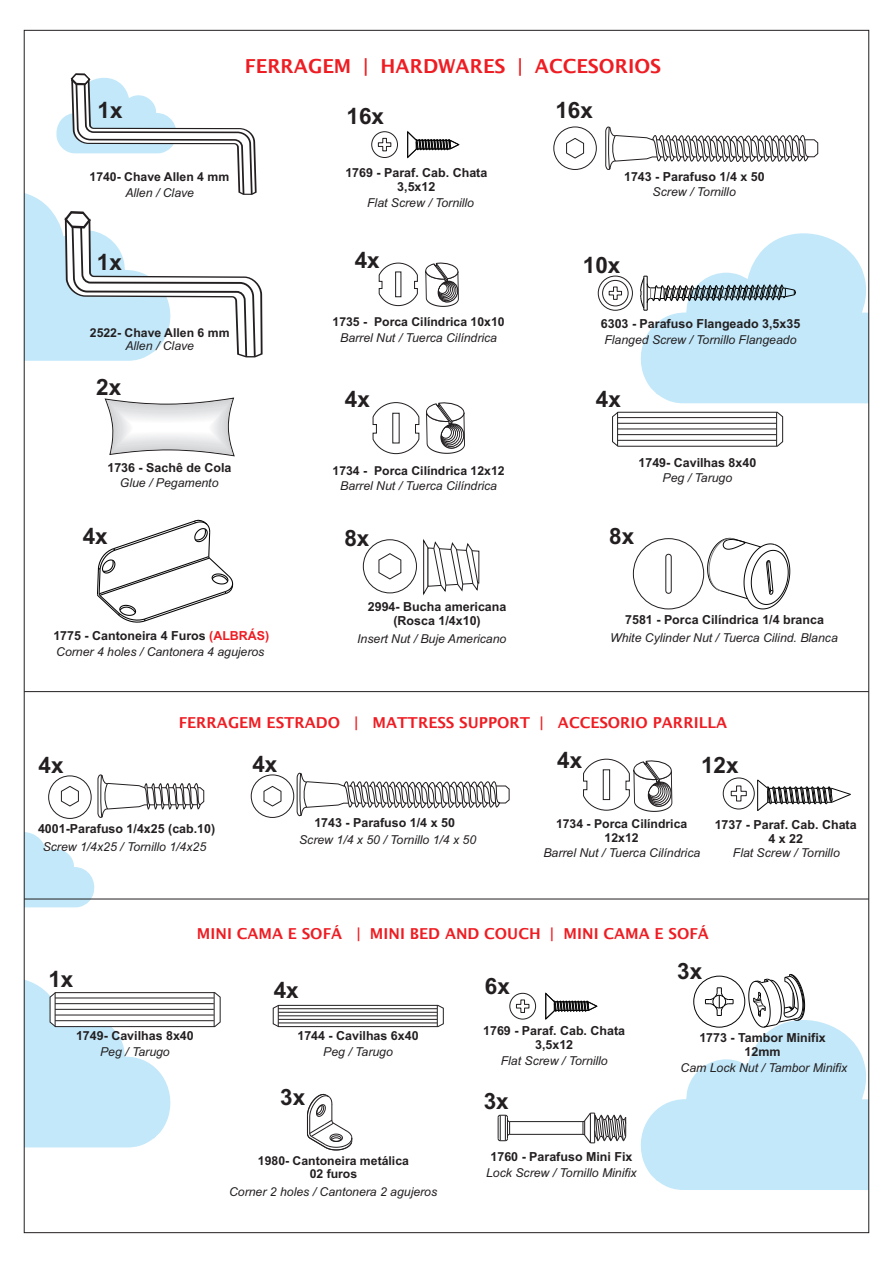
<style>
.page{position:relative;width:893px;height:1263px;background:#fff}
.page>*{position:absolute;margin:0;border:0;box-sizing:border-box;transform-origin:0 0}
.t1{font:700 22.5px "Arial";color:#231f20}
.t2{font:600 19.2px "Lucida Sans";color:#ee1d23}
.t3{font:600 15px "Lucida Sans";color:#ee1d23}
.t4{font:700 12.45px/14px "Arial";color:#231f20;text-align:center}
.t5{font:italic 12.3px "Arial";color:#231f20}
.t6{font:700 12.3px/13.6px "Arial";color:#231f20;text-align:center}
.s1{color:#ee1d23}
</style>
<div class="page">
<svg style="left:26px;top:832px;width:71px;height:76px"></svg>
<svg style="left:612px;top:412px;width:171px;height:34px"></svg>
<hr style="left:617px;top:412px;width:1px;height:34px;background:#231f20">
<hr style="left:618px;top:417px;width:158px;height:1px;background:#231f20">
<hr style="left:618px;top:423px;width:158px;height:1px;background:#231f20">
<hr style="left:618px;top:429px;width:158px;height:1px;background:#231f20">
<hr style="left:618px;top:434px;width:158px;height:1px;background:#231f20">
<hr style="left:618px;top:440px;width:158px;height:1px;background:#231f20">
<hr style="left:776px;top:412px;width:1px;height:34px;background:#231f20">
<svg style="left:105px;top:398px;width:130px;height:58px"></svg>
<svg style="left:97px;top:774px;width:108px;height:44px"></svg>
<div style="left:48px;top:775px;width:44px;height:44px;background:#fff;border:1px solid #231f20;border-radius:50%"></div>
<div style="left:553px;top:127px;width:44px;height:43px;background:#fff;border:1px solid #231f20;border-radius:50%"></div>
<svg style="left:566px;top:138px;width:19px;height:21px"></svg>
<svg style="left:707px;top:538px;width:84px;height:72px"></svg>
<div style="left:633px;top:538px;width:71px;height:71px;background:#fff;border:1px solid #231f20;border-radius:50%"></div>
<div style="left:666px;top:554px;width:5px;height:39px;border:1px solid #231f20;border-radius:3px"></div>
<div style="left:251px;top:774px;width:43px;height:44px;background:#fff;border:1px solid #231f20;border-radius:50%"></div>
<svg style="left:263px;top:786px;width:19px;height:21px"></svg>
<svg style="left:407px;top:131px;width:53px;height:27px"></svg>
<svg style="left:371px;top:131px;width:27px;height:27px"></svg>
<svg style="left:378px;top:138px;width:13px;height:13px"></svg>
<svg style="left:24px;top:971px;width:196px;height:177px"></svg>
<hr style="left:55px;top:992px;width:1px;height:34px;background:#231f20">
<hr style="left:55px;top:998px;width:159px;height:1px;background:#231f20">
<hr style="left:55px;top:1003px;width:159px;height:1px;background:#231f20">
<hr style="left:55px;top:1009px;width:159px;height:1px;background:#231f20">
<hr style="left:55px;top:1015px;width:159px;height:1px;background:#231f20">
<hr style="left:55px;top:1020px;width:159px;height:1px;background:#231f20">
<hr style="left:214px;top:992px;width:1px;height:34px;background:#231f20">
<svg style="left:273px;top:1005px;width:171px;height:22px"></svg>
<hr style="left:510px;top:1134px;width:73px;height:1px;background:#231f20">
<hr style="left:510px;top:1121px;width:73px;height:1px;background:#231f20">
<svg style="left:497px;top:1114px;width:13px;height:27px"></svg>
<svg style="left:509px;top:993px;width:27px;height:26px"></svg>
<svg style="left:516px;top:999px;width:14px;height:14px"></svg>
<hr style="left:24px;top:691px;width:845px;height:1px;background:#231f20">
<svg style="left:640px;top:227px;width:229px;height:177px"></svg>
<svg style="left:598px;top:276px;width:35px;height:35px"></svg>
<svg style="left:602px;top:280px;width:26px;height:26px"></svg>
<svg style="left:608px;top:286px;width:14px;height:14px"></svg>
<svg style="left:24px;top:63px;width:239px;height:306px"></svg>
<hr style="left:24px;top:899px;width:845px;height:1px;background:#231f20">
<svg style="left:307px;top:1094px;width:46px;height:56px"></svg>
<svg style="left:545px;top:758px;width:324px;height:476px"></svg>
<div style="left:603px;top:769px;width:7px;height:31px;border:1px solid #231f20"></div>
<svg style="left:97px;top:520px;width:137px;height:103px"></svg>
<svg style="left:605px;top:126px;width:214px;height:44px"></svg>
<svg style="left:296px;top:262px;width:214px;height:555px"></svg>
<svg style="left:60px;top:786px;width:19px;height:21px"></svg>
<h1 class="t1" style="left:98px;top:102px;width:27px">1x</h1>
<p class="t6" style="left:90px;top:171px;width:141px">1740- Chave Allen 4 mm</p>
<p class="t5" style="left:125px;top:188px;width:70px">Allen / Clave</p>
<h2 class="t2" style="left:245px;top:58px;width:418px">FERRAGEM | HARDWARES | ACCESORIOS</h2>
<h1 class="t1" style="left:346px;top:107px;width:39px">16x</h1>
<h1 class="t1" style="left:555px;top:102px;width:39px">16x</h1>
<p class="t4" style="left:345px;top:166px;width:143px">1769 - Paraf. Cab. Chata<br>3,5x12</p>
<p class="t5" style="left:367px;top:198px;width:108px">Flat Screw / Tornillo</p>
<p class="t4" style="left:624px;top:171px;width:142px">1743 - Parafuso 1/4 x 50</p>
<p class="t5" style="left:653px;top:187px;width:85px">Screw / Tornillo</p>
<h1 class="t1" style="left:97px;top:253px;width:27px">1x</h1>
<p class="t6" style="left:90px;top:327px;width:141px">2522- Chave Allen 6 mm</p>
<p class="t5" style="left:125px;top:341px;width:70px">Allen / Clave</p>
<h1 class="t1" style="left:96px;top:378px;width:27px">2x</h1>
<h1 class="t1" style="left:355px;top:252px;width:27px">4x</h1>
<h1 class="t1" style="left:583px;top:257px;width:39px">10x</h1>
<p class="t6" style="left:333px;top:315px;width:174px">1735 - Porca Cilíndrica 10x10</p>
<p class="t4" style="left:601px;top:318px;width:201px">6303 - Parafuso Flangeado 3,5x35</p>
<p class="t5" style="left:340px;top:333px;width:158px">Barrel Nut / Tuerca Cilíndrica</p>
<p class="t5" style="left:604px;top:335px;width:194px">Flanged Screw / Tornillo Flangeado</p>
<h1 class="t1" style="left:345px;top:390px;width:27px">4x</h1>
<h1 class="t1" style="left:596px;top:390px;width:27px">4x</h1>
<p class="t4" style="left:107px;top:462px;width:125px">1736 - Sachê de Cola</p>
<p class="t5" style="left:120px;top:478px;width:100px">Glue / Pegamento</p>
<p class="t6" style="left:333px;top:465px;width:174px">1734 - Porca Cilíndrica 12x12</p>
<p class="t5" style="left:340px;top:481px;width:158px">Barrel Nut / Tuerca Cilíndrica</p>
<p class="t4" style="left:638px;top:456px;width:119px">1749- Cavilhas 8x40</p>
<p class="t5" style="left:663px;top:473px;width:71px">Peg / Tarugo</p>
<h1 class="t1" style="left:83px;top:528px;width:27px">4x</h1>
<h1 class="t1" style="left:344px;top:529px;width:27px">8x</h1>
<h1 class="t1" style="left:609px;top:527px;width:27px">8x</h1>
<p class="t4" style="left:53px;top:630px;width:218px">1775 - Cantoneira 4 Furos <span class="s1">(ALBRÁS)</span></p>
<p class="t5" style="left:56px;top:647px;width:210px">Corner 4 holes / Cantonera 4 agujeros</p>
<p class="t4" style="left:368px;top:601px;width:140px">2994- Bucha americana (Rosca 1/4x10)</p>
<p class="t5" style="left:357px;top:633px;width:151px">Insert Nut / Buje Americano</p>
<p class="t4" style="left:625px;top:613px;width:200px">7581 - Porca Cilíndrica 1/4 branca</p>
<p class="t5" style="left:610px;top:633px;width:229px">White Cylinder Nut / Tuerca Cilind. Blanca</p>
<p class="t3" style="left:179px;top:717px;width:550px">FERRAGEM ESTRADO | MATTRESS SUPPORT | ACCESORIO PARRILLA</p>
<h1 class="t1" style="left:39px;top:756px;width:27px">4x</h1>
<h1 class="t1" style="left:252px;top:755px;width:27px">4x</h1>
<h1 class="t1" style="left:557px;top:751px;width:27px">4x</h1>
<h1 class="t1" style="left:701px;top:757px;width:39px">12x</h1>
<p class="t4" style="left:314px;top:817px;width:142px">1743 - Parafuso 1/4 x 50</p>
<p class="t6" style="left:556px;top:818px;width:133px">1734 - Porca Cilíndrica<br>12x12</p>
<p class="t4" style="left:38px;top:823px;width:179px">4001-Parafuso 1/4x25 (cab.10)</p>
<p class="t4" style="left:715px;top:819px;width:143px">1737 - Paraf. Cab. Chata<br>4 x 22</p>
<p class="t5" style="left:299px;top:835px;width:179px">Screw 1/4 x 50 / Tornillo 1/4 x 50</p>
<p class="t5" style="left:43px;top:842px;width:165px">Screw 1/4x25 / Tornillo 1/4x25</p>
<p class="t5" style="left:543px;top:848px;width:158px">Barrel Nut / Tuerca Cilíndrica</p>
<p class="t5" style="left:733px;top:848px;width:108px">Flat Screw / Tornillo</p>
<h1 class="t1" style="left:48px;top:970px;width:27px">1x</h1>
<p class="t3" style="left:197px;top:928px;width:514px">MINI CAMA E SOFÁ | MINI BED AND COUCH | MINI CAMA E SOFÁ</p>
<h1 class="t1" style="left:274px;top:982px;width:27px">4x</h1>
<h1 class="t1" style="left:485px;top:978px;width:27px">6x</h1>
<h1 class="t1" style="left:677px;top:963px;width:27px">3x</h1>
<p class="t4" style="left:76px;top:1030px;width:119px">1749- Cavilhas 8x40</p>
<p class="t4" style="left:297px;top:1030px;width:123px">1744 - Cavilhas 6x40</p>
<p class="t4" style="left:483px;top:1025px;width:143px">1769 - Paraf. Cab. Chata<br>3,5x12</p>
<p class="t5" style="left:100px;top:1046px;width:71px">Peg / Tarugo</p>
<p class="t5" style="left:323px;top:1046px;width:71px">Peg / Tarugo</p>
<p class="t5" style="left:501px;top:1055px;width:108px">Flat Screw / Tornillo</p>
<h1 class="t1" style="left:280px;top:1088px;width:27px">3x</h1>
<p class="t6" style="left:258px;top:1155px;width:152px">1980- Cantoneira metálica<br>02 furos</p>
<p class="t5" style="left:229px;top:1186px;width:210px">Corner 2 holes / Cantonera 2 agujeros</p>
<h1 class="t1" style="left:484px;top:1092px;width:27px">3x</h1>
<p class="t4" style="left:490px;top:1150px;width:143px">1760 - Parafuso Mini Fix</p>
<p class="t5" style="left:486px;top:1168px;width:152px">Lock Screw / Tornillo Minifix</p>
<p class="t4" style="left:699px;top:1032px;width:128px">1773 - Tambor Minifix<br>12mm</p>
<p class="t5" style="left:681px;top:1063px;width:168px">Cam Lock Nut / Tambor Minifix</p>
</div>
